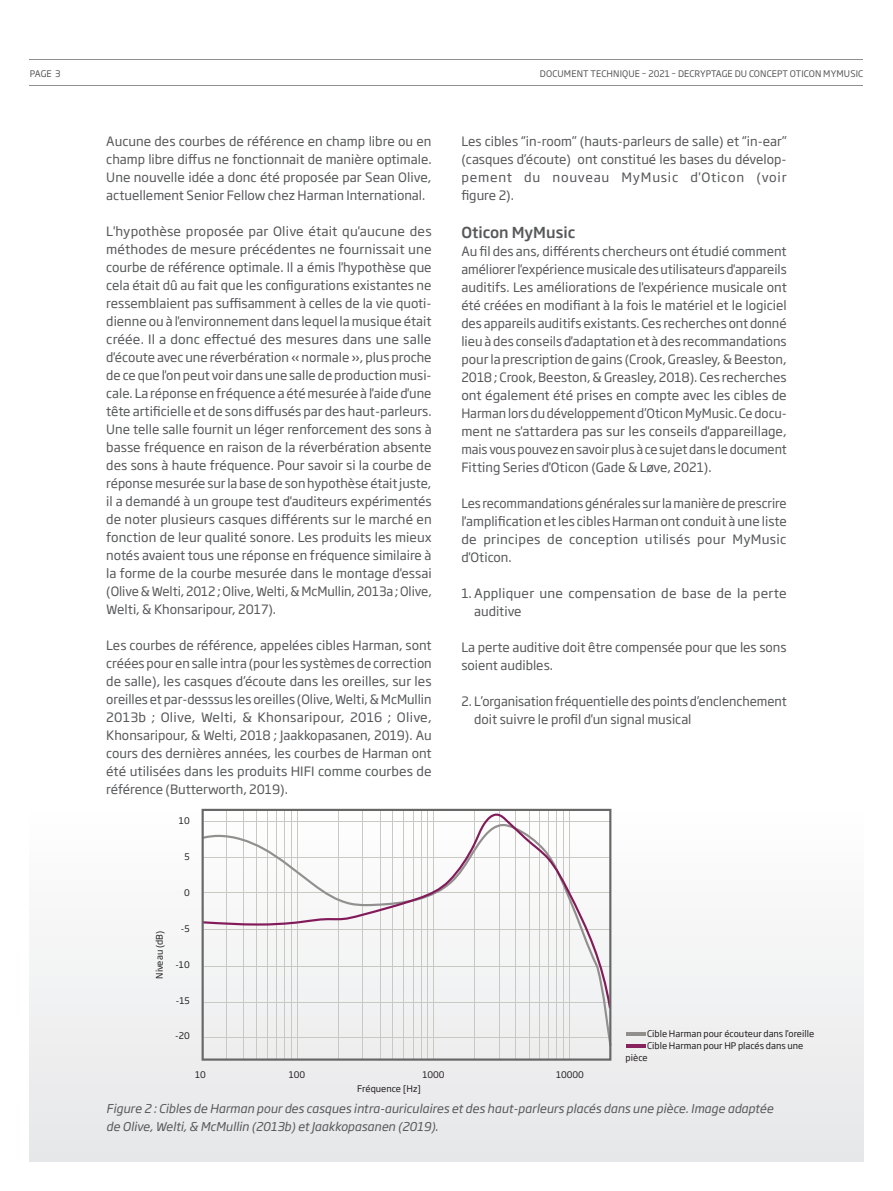
<style>
.page{position:relative;width:893px;height:1191px;background:#fff}
.page>*{position:absolute;margin:0;border:0;box-sizing:border-box;transform-origin:0 0}
.t1{font:500 15px "Soho Gothic Pro";color:#57585a}
.t2{font:12.75px/18px "Soho Gothic Pro";color:#57585a;text-align:justify}
.t3{font:italic 12px/18px "Soho Gothic Pro";color:#57585a}
.t4{font:9px "Soho Gothic Pro";color:#231f20}
.t5{font:9px "Soho Gothic Pro";letter-spacing:.015em;color:#57585a}
</style>
<div class="page">
<div style="left:30px;top:804px;width:833px;height:357px;background:linear-gradient(to bottom,#fefefe,#e6e6e8)"></div>
<hr style="left:30px;top:85px;width:833px;height:1px;background:#928e8b">
<hr style="left:30px;top:60px;width:833px;height:1px;background:#928e8b">
<svg style="left:202px;top:809px;width:409px;height:251px;fill:#f4f5f5"></svg>
<hr style="left:626px;top:1032px;width:19px;height:3px;background:#928e8b">
<hr style="left:626px;top:1044px;width:19px;height:3px;background:#872460">
<p class="t5" style="left:30px;top:66px;width:32px">PAGE 3</p>
<p class="t5" style="left:540px;top:66px;width:325px">DOCUMENT TECHNIQUE – 2021 – DECRYPTAGE DU CONCEPT OTICON MYMUSIC</p>
<p class="t2" style="left:106px;top:132px;width:327px">Aucune des courbes de référence en champ libre ou en champ libre diffus ne fonctionnait de manière optimale.<br>Une nouvelle idée a donc été proposée par Sean Olive, actuellement Senior Fellow chez Harman International.</p>
<p class="t2" style="left:106px;top:222px;width:327px">L'hypothèse proposée par Olive était qu'aucune des méthodes de mesure précédentes ne fournissait une courbe de référence optimale. Il a émis l'hypothèse que cela était dû au fait que les configurations existantes ne ressemblaient pas suffisamment à celles de la vie quoti&shy;dienne ou à l'environnement dans lequel la musique était créée. Il a donc effectué des mesures dans une salle d'écoute avec une réverbération « normale », plus proche de ce que l'on peut voir dans une salle de production musi&shy;cale. La réponse en fréquence a été mesurée à l'aide d'une tête artificielle et de sons diffusés par des haut-parleurs.<br>Une telle salle fournit un léger renforcement des sons à basse fréquence en raison de la réverbération absente des sons à haute fréquence. Pour savoir si la courbe de réponse mesurée sur la base de son hypothèse était juste, il a demandé à un groupe test d'auditeurs expérimentés de noter plusieurs casques différents sur le marché en fonction de leur qualité sonore. Les produits les mieux notés avaient tous une réponse en fréquence similaire à la forme de la courbe mesurée dans le montage d'essai (Olive &amp; Welti, 2012 ; Olive, Welti, &amp; McMullin, 2013a ; Olive, Welti, &amp; Khonsaripour, 2017).</p>
<p class="t2" style="left:106px;top:636px;width:327px">Les courbes de référence, appelées cibles Harman, sont créées pour en salle intra (pour les systèmes de correction de salle), les casques d’écoute dans les oreilles, sur les oreilles et par-desssus les oreilles (Olive, Welti, &amp; McMullin 2013b ; Olive, Welti, &amp; Khonsaripour, 2016 ; Olive, Khonsaripour, &amp; Welti, 2018 ; Jaakkopasanen, 2019). Au cours des dernières années, les courbes de Harman ont été utilisées dans les produits HIFI comme courbes de référence (Butterworth, 2019).</p>
<p class="t4" style="left:179px;top:814px;width:12px">10</p>
<p class="t4" style="left:152px;top:978px;width:49px;rotate:-90deg">Niveau (dB)</p>
<p class="t4" style="left:184px;top:849px;width:7px">5</p>
<p class="t4" style="left:184px;top:885px;width:7px">0</p>
<p class="t4" style="left:181px;top:921px;width:10px">-5</p>
<p class="t4" style="left:175px;top:957px;width:16px">-10</p>
<p class="t4" style="left:176px;top:993px;width:15px">-15</p>
<p class="t4" style="left:175px;top:1029px;width:16px">-20</p>
<p class="t2" style="left:461px;top:132px;width:327px">Les cibles ‘’in-room’’ (hauts-parleurs de salle) et ‘’in-ear’’ (casques d’écoute) ont constitué les bases du dévelop&shy;pement du nouveau MyMusic d'Oticon (voir figure 2).</p>
<p class="t1" style="left:461px;top:220px;width:115px">Oticon MyMusic</p>
<p class="t2" style="left:461px;top:241px;width:327px">Au fil des ans, différents chercheurs ont étudié comment améliorer l'expérience musicale des utilisateurs d'appareils auditifs. Les améliorations de l'expérience musicale ont été créées en modifiant à la fois le matériel et le logiciel des appareils auditifs existants. Ces recherches ont donné lieu à des conseils d'adaptation et à des recommandations pour la prescription de gains (Crook, Greasley, &amp; Beeston, 2018 ; Crook, Beeston, &amp; Greasley, 2018). Ces recherches ont également été prises en compte avec les cibles de Harman lors du développement d’Oticon MyMusic. Ce docu&shy;ment ne s'attardera pas sur les conseils d'appareillage, mais vous pouvez en savoir plus à ce sujet dans le document Fitting Series d'Oticon (Gade &amp; Løve, 2021).</p>
<p class="t2" style="left:461px;top:493px;width:327px">Les recommandations générales sur la manière de prescrire l'amplification et les cibles Harman ont conduit à une liste de principes de conception utilisés pour MyMusic d'Oticon.</p>
<p class="t2" style="left:474px;top:583px;width:314px;text-indent:-13px">1. Appliquer une compensation de base de la perte auditive</p>
<p class="t2" style="left:461px;top:637px;width:327px">La perte auditive doit être compensée pour que les sons soient audibles.</p>
<p class="t2" style="left:474px;top:691px;width:314px;text-indent:-13px">2. L’organisation fréquentielle des points d’enclenchement doit suivre le profil d'un signal musical</p>
<p class="t4" style="left:647px;top:1026px;width:169px">Cible Harman pour écouteur dans l’oreille</p>
<p class="t4" style="left:647px;top:1038px;width:158px">Cible Harman pour HP placés dans une</p>
<p class="t4" style="left:626px;top:1050px;width:24px">pièce</p>
<p class="t4" style="left:289px;top:1067px;width:18px">100</p>
<p class="t4" style="left:422px;top:1067px;width:24px">1000</p>
<p class="t4" style="left:195px;top:1067px;width:12px">10</p>
<p class="t4" style="left:556px;top:1067px;width:29px">10000</p>
<p class="t4" style="left:357px;top:1081px;width:66px">Fréquence [Hz]</p>
<p class="t3" style="left:106px;top:1099px;width:669px">Figure 2 : Cibles de Harman pour des casques intra-auriculaires et des haut-parleurs placés dans une pièce. Image adaptée de Olive, Welti, &amp; McMullin (2013b) et Jaakkopasanen (2019).</p>
</div>
